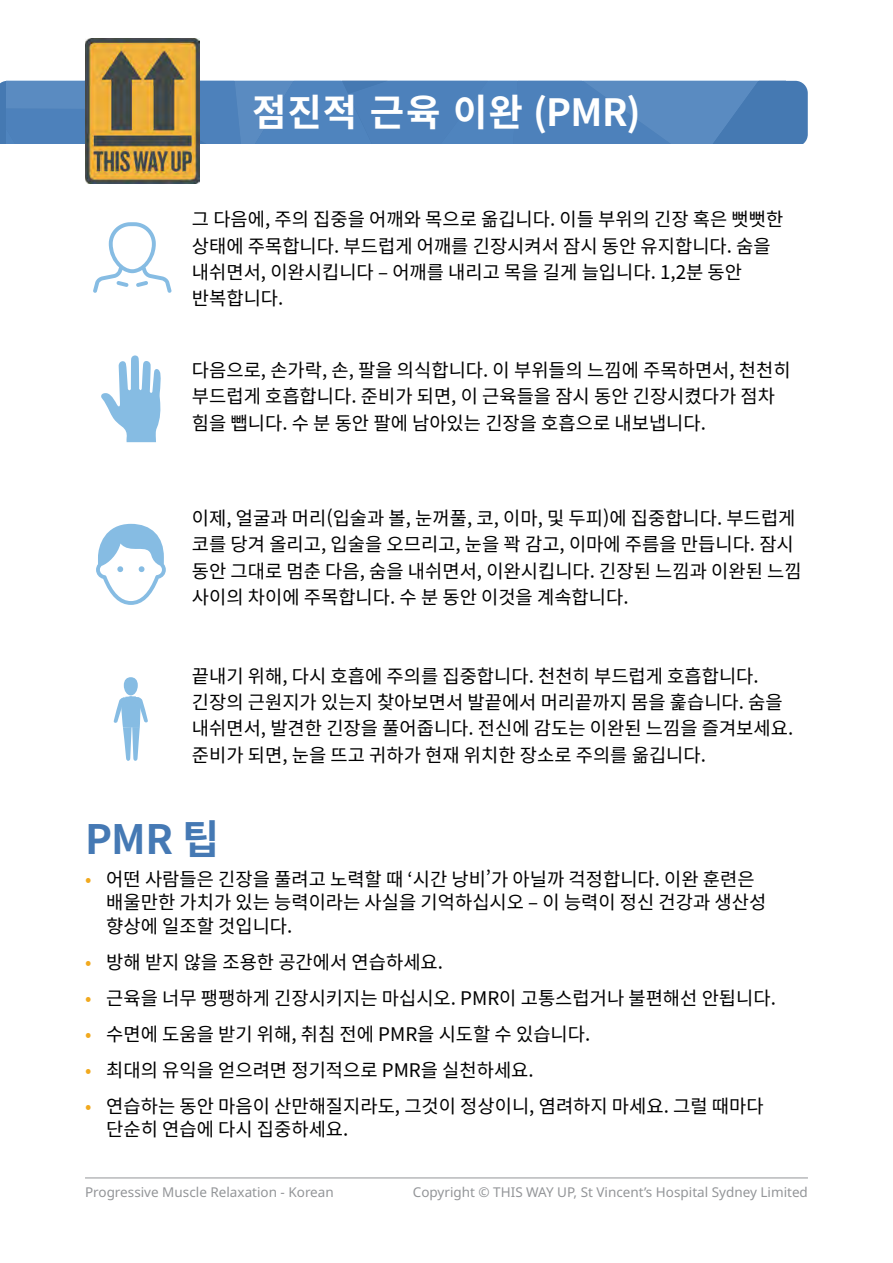
<style>
.page{position:relative;width:893px;height:1263px;background:#fff}
.page>*{position:absolute;margin:0;border:0;box-sizing:border-box;transform-origin:0 0}
.HI{font:700 40.5px "Noto Sans CJ Kkr";color:#4579b4}
.t1{font:700 37.5px "Noto Sans CJ Kkr";letter-spacing:.02em;color:#fff}
.body{font:18.75px/26.2px "Noto Sans CJ Kkr";color:#000}
.t2{font:13.5px "Noto Sans";color:#939598}
.s1{color:#f1a91e}
</style>
<div class="page">
<div style="left:0;top:81px;width:808px;height:63px;background:#4579b2"></div>
<svg style="left:6px;top:81px;width:779px;height:63px;background:#5083bc"></svg>
<img style="left:85px;top:38px;width:115px;height:146px">
<hr style="left:85px;top:1177px;width:723px;height:1px;background:#939598">
<svg style="left:93px;top:222px;width:78px;height:71px"></svg>
<svg style="left:101px;top:355px;width:60px;height:87px"></svg>
<svg style="left:96px;top:524px;width:70px;height:81px"></svg>
<svg style="left:113px;top:677px;width:35px;height:84px"></svg>
<h2 class="t1" style="left:252px;top:91px;width:390px">점진적 근육 이완 (PMR)</h2>
<h1 class="body" style="left:192px;top:207px;width:593px">그 다음에, 주의 집중을 어깨와 목으로 옮깁니다. 이들 부위의 긴장 혹은 뻣뻣한 상태에 주목합니다. 부드럽게 어깨를 긴장시켜서 잠시 동안 유지합니다. 숨을 내쉬면서, 이완시킵니다 – 어깨를 내리고 목을 길게 늘입니다. 1,2분 동안 반복합니다.</h1>
<h1 class="body" style="left:192px;top:357px;width:600px">다음으로, 손가락, 손, 팔을 의식합니다. 이 부위들의 느낌에 주목하면서, 천천히 부드럽게 호흡합니다. 준비가 되면, 이 근육들을 잠시 동안 긴장시켰다가 점차 힘을 뺍니다. 수 분 동안 팔에 남아있는 긴장을 호흡으로 내보냅니다.</h1>
<h1 class="body" style="left:192px;top:506px;width:611px">이제, 얼굴과 머리(입술과 볼, 눈꺼풀, 코, 이마, 및 두피)에 집중합니다. 부드럽게 코를 당겨 올리고, 입술을 오므리고, 눈을 꽉 감고, 이마에 주름을 만듭니다. 잠시 동안 그대로 멈춘 다음, 숨을 내쉬면서, 이완시킵니다. 긴장된 느낌과 이완된 느낌 사이의 차이에 주목합니다. 수 분 동안 이것을 계속합니다.</h1>
<h1 class="body" style="left:192px;top:663px;width:603px">끝내기 위해, 다시 호흡에 주의를 집중합니다. 천천히 부드럽게 호흡합니다. 긴장의 근원지가 있는지 찾아보면서 발끝에서 머리끝까지 몸을 훑습니다. 숨을 내쉬면서, 발견한 긴장을 풀어줍니다. 전신에 감도는 이완된 느낌을 즐겨보세요. 준비가 되면, 눈을 뜨고 귀하가 현재 위치한 장소로 주의를 옮깁니다.</h1>
<p class="HI" style="left:85px;top:817px;width:136px">PMR 팁</p>
<p class="body" style="left:106px;top:868px;width:661px;line-height:23.2px;text-indent:-21px"><span class="s1">•</span> 어떤 사람들은 긴장을 풀려고 노력할 때 ‘시간 낭비’가 아닐까 걱정합니다. 이완 훈련은 배울만한 가치가 있는 능력이라는 사실을 기억하십시오 – 이 능력이 정신 건강과 생산성 향상에 일조할 것입니다.</p>
<p class="body" style="left:85px;top:949px;width:359px"><span class="s1">•</span> 방해 받지 않을 조용한 공간에서 연습하세요.</p>
<p class="body" style="left:85px;top:985px;width:692px"><span class="s1">•</span> 근육을 너무 팽팽하게 긴장시키지는 마십시오. PMR이 고통스럽거나 불편해선 안됩니다.</p>
<p class="body" style="left:85px;top:1021px;width:507px"><span class="s1">•</span> 수면에 도움을 받기 위해, 취침 전에 PMR을 시도할 수 있습니다.</p>
<p class="body" style="left:85px;top:1057px;width:450px"><span class="s1">•</span> 최대의 유익을 얻으려면 정기적으로 PMR을 실천하세요.</p>
<p class="body" style="left:106px;top:1095px;width:659px;line-height:23.2px;text-indent:-21px"><span class="s1">•</span> 연습하는 동안 마음이 산만해질지라도, 그것이 정상이니, 염려하지 마세요. 그럴 때마다 단순히 연습에 다시 집중하세요.</p>
<p class="t2" style="left:85px;top:1182px;width:250px">Progressive Muscle Relaxation - Korean</p>
<p class="t2" style="left:413px;top:1182px;width:397px">Copyright © THIS WAY UP, St Vincent’s Hospital Sydney Limited</p>
</div>
